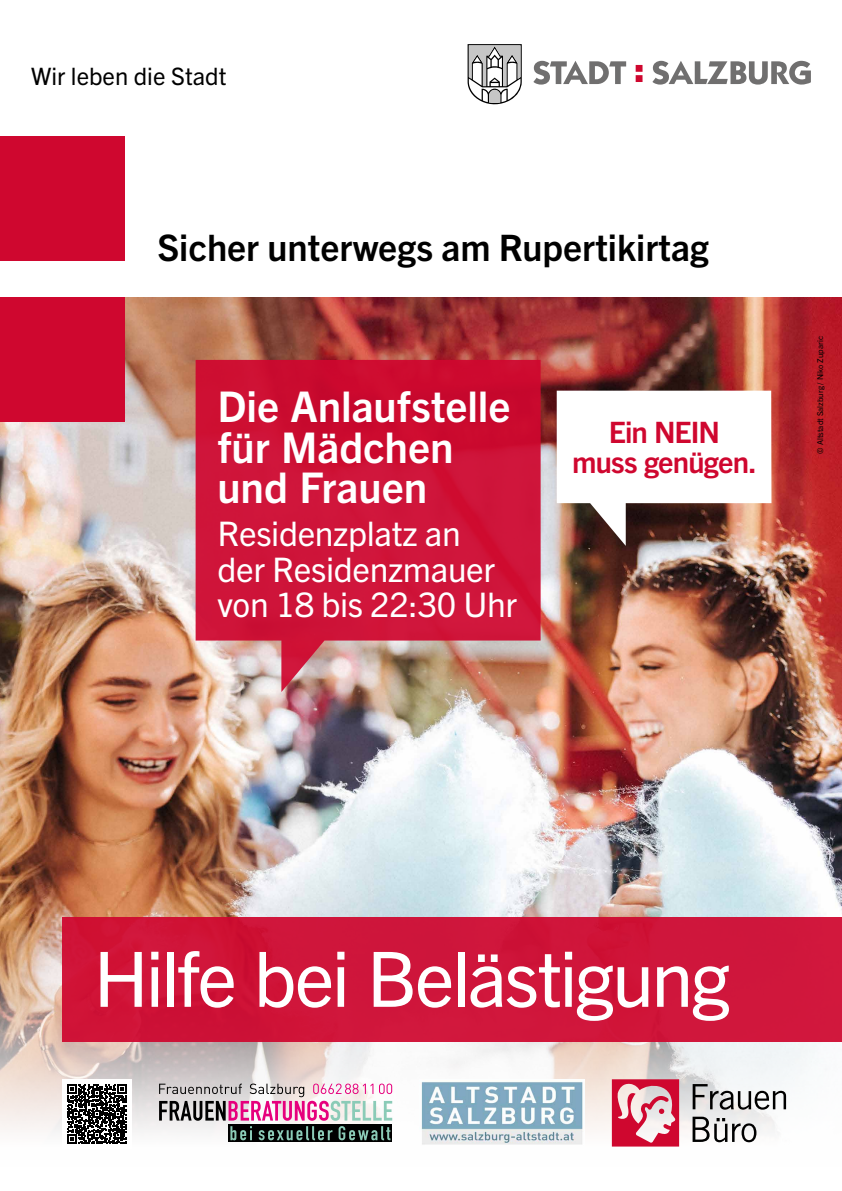
<style>
.page{position:relative;width:842px;height:1191px;background:#fff}
.page>*{position:absolute;margin:0;border:0;box-sizing:border-box;transform-origin:0 0}
.t1{font:76.35px "Trade Gothic Next LT Pro";letter-spacing:-.035em;color:#fff}
.t2{font:700 42.35px/40.6px "Trade Gothic Next LT Pro";color:#fff}
.t3{font:700 36.5px "Trade Gothic Next LT Pro";color:#000}
.t4{font:33.9px/35.5px "Trade Gothic Next LT Pro";letter-spacing:-.01em;color:#fff}
.t5{font:700 29.5px/30.5px "Trade Gothic Next LT Pro";letter-spacing:-.03em;color:#cf072f;text-align:center}
.t6{font:24px "Trade Gothic Next LT Pro";color:#000}
.t7{font:8px "Trade Gothic Next LT Pro";color:#000}
</style>
<div class="page">
<img style="left:0;top:298px;width:842px;height:612px">
<svg style="left:0;top:910px;width:821px;height:237px"></svg>
<div style="left:62px;top:917px;width:780px;height:125px;background:#cf163b"></div>
<div style="left:0;top:136px;width:124px;height:124px;background:#cf072f"></div>
<div style="left:0;top:298px;width:124px;height:124px;background:#cf072f"></div>
<svg style="left:468px;top:44px;width:54px;height:61px"></svg>
<svg style="left:533px;top:61px;width:93px;height:24px"></svg>
<svg style="left:636px;top:65px;width:6px;height:17px"></svg>
<svg style="left:652px;top:61px;width:159px;height:24px"></svg>
<svg style="left:557px;top:391px;width:214px;height:155px"></svg>
<img style="left:420px;top:1079px;width:164px;height:67px">
<svg style="left:692px;top:1084px;width:94px;height:58px"></svg>
<svg style="left:612px;top:1079px;width:67px;height:67px;background:#dc687e"></svg>
<svg style="left:228px;top:1124px;width:164px;height:18px"></svg>
<svg style="left:230px;top:1126px;width:160px;height:14px;background:#2b3f39"></svg>
<svg style="left:159px;top:1083px;width:233px;height:37px"></svg>
<div style="left:62px;top:1079px;width:70px;height:69px;background:#fff"></div>
<svg style="left:67px;top:1084px;width:59px;height:59px"></svg>
<svg style="left:196px;top:360px;width:345px;height:332px;background:#cc2744"></svg>
<p class="t6" style="left:31px;top:59px;width:197px">Wir leben die Stadt</p>
<p class="t3" style="left:157px;top:222px;width:553px">Sicher unterwegs am Rupertikirtag</p>
<p class="t2" style="left:217px;top:383px;width:295px">Die Anlaufstelle für Mädchen und Frauen</p>
<p class="t4" style="left:217px;top:514px;width:301px">Residenzplatz an<br>der Residenzmauer von 18 bis 22:30 Uhr</p>
<p class="t5" style="left:572px;top:415px;width:186px">Ein NEIN<br>muss genügen.</p>
<p class="t7" style="left:815px;top:453px;width:119px;rotate:-90deg">© Altstadt Salzburg / Niko Zuparic</p>
<h1 class="t1" style="left:93px;top:926px;width:638px">Hilfe bei Belästigung</h1>
</div>
